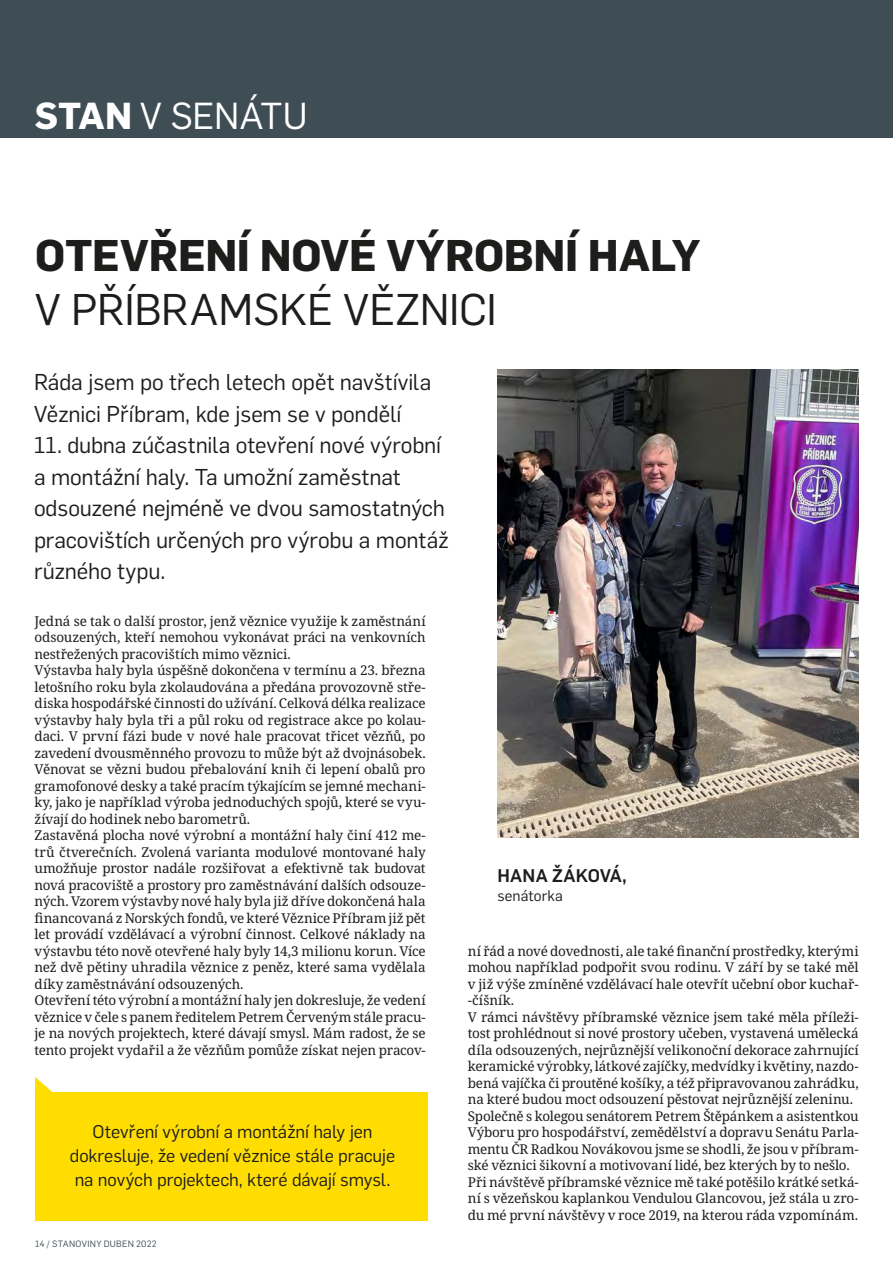
<style>
.page{position:relative;width:893px;height:1263px;background:#fff}
.page>*{position:absolute;margin:0;border:0;box-sizing:border-box;transform-origin:0 0}
.t1{font:700 43.5px "Flama";letter-spacing:-.005em;color:#1d1d1b}
.t2{font:43.5px "Flama";letter-spacing:-.005em;color:#1d1d1b}
.t3{font:36.9px "Flama";letter-spacing:-.005em;color:#fff}
.t4{font:22.5px/31.5px "Flama";letter-spacing:-.005em;color:#1d1d1b}
.t5{font:18px/24px "Flama";letter-spacing:-.005em;color:#1d1d1b;text-align:center}
.t6{font:500 18px "Flama";letter-spacing:.015em;color:#1d1d1b}
.t7{font:15px "Flama";letter-spacing:.005em;color:#1d1d1b}
.t8{font:13.5px/16.5px "Noto Serif";letter-spacing:-.015em;color:#1d1d1b}
.t9{font:9px "Flama";letter-spacing:.03em;color:#3f4e55}
.s1{font-weight:700}
</style>
<div class="page">
<div style="left:0;top:0;width:893px;height:138px;background:#3f4e55"></div>
<img style="left:498px;top:369px;width:361px;height:469px">
<svg style="left:35px;top:1077px;width:18px;height:15px"></svg>
<div style="left:35px;top:1092px;width:393px;height:128px;background:#fd0"></div>
<h2 class="t3" style="left:35px;top:90px;width:274px"><span class="s1">STAN</span> V SENÁTU</h2>
<h1 class="t1" style="left:35px;top:224px;width:667px">OTEVŘENÍ NOVÉ VÝROBNÍ HALY</h1>
<h1 class="t2" style="left:35px;top:280px;width:463px">V PŘÍBRAMSKÉ VĚZNICI</h1>
<h3 class="t4" style="left:34px;top:365px;width:399px">Ráda jsem po třech letech opět navštívila<br>Věznici Příbram, kde jsem se v pondělí</h3>
<h3 class="t4" style="left:34px;top:428px;width:416px">11. dubna zúčastnila otevření nové výrobní a montážní haly. Ta umožní zaměstnat odsouzené nejméně ve dvou samostatných pracovištích určených pro výrobu a montáž různého typu.</h3>
<p class="t8" style="left:35px;top:613px;width:393px">Jedná se tak o další prostor, jenž věznice využije k zaměstnání odsouzených, kteří nemohou vykonávat práci na venkovních nestřežených pracovištích mimo věznici.<br>Výstavba haly byla úspěšně dokončena v termínu a 23. března letošního roku byla zkolaudována a předána provozovně stře&shy;diska hospodářské činnosti do užívání. Celková délka realizace výstavby haly byla tři a půl roku od registrace akce po kolau&shy;daci. V první fázi bude v nové hale pracovat třicet vězňů, po zavedení dvousměnného provozu to může být až dvojnásobek.<br>Věnovat se vězni budou přebalování knih či lepení obalů pro gramofonové desky a také pracím týkajícím se jemné mechani&shy;ky, jako je například výroba jednoduchých spojů, které se vyu&shy;žívají do hodinek nebo barometrů.<br>Zastavěná plocha nové výrobní a montážní haly činí 412 me&shy;trů čtverečních. Zvolená varianta modulové montované haly umožňuje prostor nadále rozšiřovat a efektivně tak budovat nová pracoviště a prostory pro zaměstnávání dalších odsouze&shy;ných. Vzorem výstavby nové haly byla již dříve dokončená hala financovaná z Norských fondů, ve které Věznice Příbram již pět let provádí vzdělávací a výrobní činnost. Celkové náklady na výstavbu této nově otevřené haly byly 14,3 milionu korun. Více než dvě pětiny uhradila věznice z peněz, které sama vydělala díky zaměstnávání odsouzených.<br>Otevření této výrobní a montážní haly jen dokresluje, že vedení věznice v čele s panem ředitelem Petrem Červeným stále pracu&shy;je na nových projektech, které dávají smysl. Mám radost, že se tento projekt vydařil a že vězňům pomůže získat nejen pracov-</p>
<h3 class="t5" style="left:70px;top:1118px;width:327px">Otevření výrobní a montážní haly jen dokresluje, že vedení věznice stále pracuje na nových projektech, které dávají smysl.</h3>
<p class="t9" style="left:35px;top:1238px;width:123px">14 / STANOVINY DUBEN 2022</p>
<h3 class="t6" style="left:497px;top:862px;width:131px">HANA ŽÁKOVÁ,</h3>
<p class="t7" style="left:497px;top:886px;width:67px">senátorka</p>
<p class="t8" style="left:468px;top:943px;width:392px">ní řád a nové dovednosti, ale také finanční prostředky, kterými mohou například podpořit svou rodinu. V září by se také měl v již výše zmíněné vzdělávací hale otevřít učební obor kuchař--číšník.<br>V rámci návštěvy příbramské věznice jsem také měla příleži&shy;tost prohlédnout si nové prostory učeben, vystavená umělecká díla odsouzených, nejrůznější velikonoční dekorace zahrnující keramické výrobky, látkové zajíčky, medvídky i květiny, nazdo&shy;bená vajíčka či proutěné košíky, a též připravovanou zahrádku, na které budou moct odsouzení pěstovat nejrůznější zeleninu.<br>Společně s kolegou senátorem Petrem Štěpánkem a asistentkou Výboru pro hospodářství, zemědělství a dopravu Senátu Parla&shy;mentu ČR Radkou Novákovou jsme se shodli, že jsou v příbram&shy;ské věznici šikovní a motivovaní lidé, bez kterých by to nešlo.<br>Při návštěvě příbramské věznice mě také potěšilo krátké setká&shy;ní s vězeňskou kaplankou Vendulou Glancovou, jež stála u zro&shy;du mé první návštěvy v roce 2019, na kterou ráda vzpomínám.</p>
</div>
